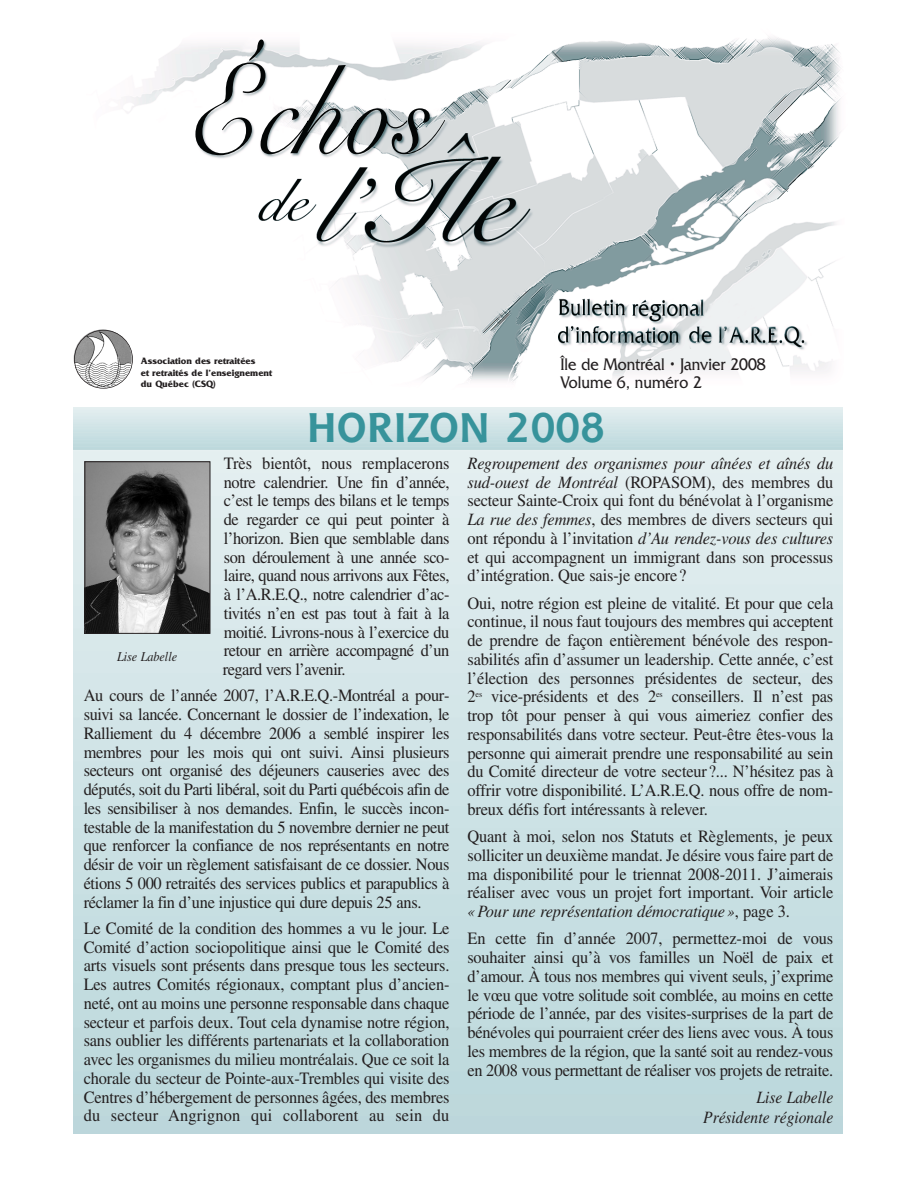
<style>
.page{position:relative;width:918px;height:1188px;background:#fff}
.page>*{position:absolute;margin:0;border:0;box-sizing:border-box;transform-origin:0 0}
.t1{font:700 40.5px "Shannon";color:#37939b}
.t2{font:17.55px/18px "Friz Quadrata";color:#231f20;scale:.9 1}
.t3{font:17.25px/18.8px "Times";letter-spacing:-.01em;color:#231f20;text-align:justify;scale:.95 1}
.t4{font:italic 17.25px/19.8px "Times";color:#231f20;text-align:right;scale:.9 1}
.t5{font:italic 13.5px "Times";color:#231f20;scale:.9 1}
.t6{font:700 9.6px/11.7px "Friz Quadrata";color:#231f20}
.s1{font-style:italic}
</style>
<div class="page">
<div style="left:74px;top:1110px;width:769px;height:24px;background:#bcd6db"></div>
<div style="left:74px;top:1088px;width:769px;height:29px;background:#bed8db"></div>
<div style="left:74px;top:1066px;width:769px;height:28px;background:#bdd9dd"></div>
<div style="left:74px;top:1044px;width:769px;height:28px;background:#bfdadd"></div>
<div style="left:74px;top:1022px;width:769px;height:28px;background:#c0dadd"></div>
<div style="left:74px;top:999px;width:769px;height:29px;background:#c2dcdf"></div>
<div style="left:74px;top:977px;width:769px;height:29px;background:#c2dcdf"></div>
<div style="left:74px;top:955px;width:769px;height:29px;background:#c3dde0"></div>
<div style="left:74px;top:933px;width:769px;height:29px;background:#c4dde1"></div>
<div style="left:74px;top:911px;width:769px;height:28px;background:#c6dee2"></div>
<div style="left:74px;top:889px;width:769px;height:28px;background:#c7dfe2"></div>
<div style="left:74px;top:866px;width:769px;height:29px;background:#c9e0e3"></div>
<div style="left:74px;top:844px;width:769px;height:29px;background:#cae0e3"></div>
<div style="left:74px;top:822px;width:769px;height:29px;background:#cbe1e4"></div>
<div style="left:74px;top:800px;width:769px;height:29px;background:#cce2e5"></div>
<div style="left:74px;top:778px;width:769px;height:29px;background:#cee3e6"></div>
<div style="left:74px;top:756px;width:769px;height:28px;background:#cfe3e6"></div>
<div style="left:74px;top:734px;width:769px;height:28px;background:#d1e4e7"></div>
<div style="left:74px;top:711px;width:769px;height:29px;background:#d2e4e7"></div>
<div style="left:74px;top:689px;width:769px;height:29px;background:#d4e6e8"></div>
<div style="left:74px;top:667px;width:769px;height:29px;background:#d5e6e9"></div>
<div style="left:74px;top:645px;width:769px;height:29px;background:#d7e7ea"></div>
<div style="left:74px;top:623px;width:769px;height:29px;background:#d8e8ea"></div>
<div style="left:74px;top:601px;width:769px;height:28px;background:#dae9ec"></div>
<div style="left:74px;top:579px;width:769px;height:28px;background:#dbeaec"></div>
<div style="left:74px;top:556px;width:769px;height:29px;background:#ddebed"></div>
<div style="left:74px;top:534px;width:769px;height:29px;background:#deebed"></div>
<div style="left:74px;top:512px;width:769px;height:29px;background:#e0edee"></div>
<div style="left:74px;top:490px;width:769px;height:29px;background:#e1edef"></div>
<div style="left:74px;top:468px;width:769px;height:28px;background:#e3eef0"></div>
<div style="left:74px;top:446px;width:769px;height:28px;background:#e4eff0"></div>
<div style="left:74px;top:424px;width:769px;height:28px;background:linear-gradient(to right,#e6f0f1,#e6f0f1)"></div>
<div style="left:74px;top:442px;width:769px;height:7px;background:#bfdadd"></div>
<div style="left:74px;top:437px;width:769px;height:7px;background:#c3dde0"></div>
<div style="left:74px;top:433px;width:769px;height:7px;background:#c7dfe2"></div>
<div style="left:74px;top:428px;width:769px;height:8px;background:#cbe1e4"></div>
<div style="left:74px;top:424px;width:769px;height:7px;background:#cfe3e6"></div>
<div style="left:74px;top:420px;width:769px;height:7px;background:#d4e6e8"></div>
<div style="left:74px;top:416px;width:769px;height:7px;background:#d8e8ea"></div>
<div style="left:74px;top:412px;width:769px;height:7px;background:#ddebed"></div>
<div style="left:74px;top:407px;width:769px;height:8px;background:#e1edef"></div>
<img style="left:73px;top:37px;width:768px;height:349px">
<img style="left:195px;top:39px;width:250px;height:116px">
<img style="left:74px;top:329px;width:58px;height:59px;border-radius:50%">
<div style="left:74px;top:330px;width:59px;height:59px;border:2px solid #231f20;border-radius:50%"></div>
<img style="left:86px;top:463px;width:122px;height:169px">
<div style="left:84px;top:461px;width:126px;height:173px;border:1px solid #231f20"></div>
<p class="t6" style="left:141px;top:356px;width:133px">Association des retraitées<br>et retraités de l’enseignement du Québec (CSQ)</p>
<p class="t2" style="left:560px;top:357px;width:230px">Île de Montréal • Janvier 2008<br>Volume 6, numéro 2</p>
<h1 class="t1" style="left:307px;top:411px;width:300px">HORIZON 2008</h1>
<p class="t3" style="left:223px;top:455px;width:240px">Très bientôt, nous remplacerons notre calendrier. Une fin d’année, c’est le temps des bilans et le temps de regarder ce qui peut pointer à l’horizon. Bien que semblable dans son déroulement à une année sco&shy;laire, quand nous arrivons aux Fêtes, à l’A.R.E.Q., notre calendrier d’ac&shy;tivités n’en est pas tout à fait à la moitié. Livrons-nous à l’exercice du retour en arrière accompagné d’un regard vers l’avenir.</p>
<p class="t3" style="left:84px;top:688px;width:387px">Au cours de l’année 2007, l’A.R.E.Q.-Montréal a pour&shy;suivi sa lancée. Concernant le dossier de l’indexation, le Ralliement du 4 décembre 2006 a semblé inspirer les membres pour les mois qui ont suivi. Ainsi plusieurs secteurs ont organisé des déjeuners causeries avec des députés, soit du Parti libéral, soit du Parti québécois afin de les sensibiliser à nos demandes. Enfin, le succès incon&shy;testable de la manifestation du 5 novembre dernier ne peut que renforcer la confiance de nos représentants en notre désir de voir un règlement satisfaisant de ce dossier. Nous étions 5 000 retraités des services publics et parapublics à réclamer la fin d’une injustice qui dure depuis 25 ans.</p>
<p class="t3" style="left:84px;top:920px;width:387px">Le Comité de la condition des hommes a vu le jour. Le Comité d’action sociopolitique ainsi que le Comité des arts visuels sont présents dans presque tous les secteurs.<br>Les autres Comités régionaux, comptant plus d’ancien&shy;neté, ont au moins une personne responsable dans chaque secteur et parfois deux. Tout cela dynamise notre région, sans oublier les différents partenariats et la collaboration avec les organismes du milieu montréalais. Que ce soit la chorale du secteur de Pointe-aux-Trembles qui visite des Centres d’hébergement de personnes âgées, des membres du secteur Angrignon qui collaborent au sein du</p>
<p class="t5" style="left:117px;top:651px;width:68px">Lise Labelle</p>
<p class="t3" style="left:468px;top:455px;width:387px"><span class="s1">Regroupement des organismes pour aînées et aînés du sud-ouest de Montréal</span> (ROPASOM), des membres du secteur Sainte-Croix qui font du bénévolat à l’organisme <span class="s1">La rue des femmes</span>, des membres de divers secteurs qui ont répondu à l’invitation <span class="s1">d’Au rendez-vous des cultures </span>et qui accompagnent un immigrant dans son processus d’intégration. Que sais-je encore?</p>
<p class="t3" style="left:468px;top:595px;width:387px">Oui, notre région est pleine de vitalité. Et pour que cela continue, il nous faut toujours des membres qui acceptent de prendre de façon entièrement bénévole des respon&shy;sabilités afin d’assumer un leadership. Cette année, c’est l’élection des personnes présidentes de secteur, des 2<sup>es</sup> vice-présidents et des 2<sup>es</sup> conseillers. Il n’est pas trop tôt pour penser à qui vous aimeriez confier des responsabilités dans votre secteur. Peut-être êtes-vous la personne qui aimerait prendre une responsabilité au sein du Comité directeur de votre secteur?... N’hésitez pas à offrir votre disponibilité. L’A.R.E.Q. nous offre de nom&shy;breux défis fort intéressants à relever.</p>
<p class="t3" style="left:468px;top:829px;width:387px">Quant à moi, selon nos Statuts et Règlements, je peux solliciter un deuxième mandat. Je désire vous faire part de ma disponibilité pour le triennat 2008-2011. J’aimerais réaliser avec vous un projet fort important. Voir article <span class="s1">«Pour une représentation démocratique»</span>, page 3.</p>
<p class="t3" style="left:468px;top:931px;width:387px">En cette fin d’année 2007, permettez-moi de vous souhaiter ainsi qu’à vos familles un Noël de paix et d’amour. À tous nos membres qui vivent seuls, j’exprime le vœu que votre solitude soit comblée, au moins en cette période de l’année, par des visites-surprises de la part de bénévoles qui pourraient créer des liens avec vous. À tous les membres de la région, que la santé soit au rendez-vous en 2008 vous permettant de réaliser vos projets de retraite.</p>
<p class="t4" style="left:703px;top:1089px;width:146px">Lise Labelle<br>Présidente régionale</p>
</div>
